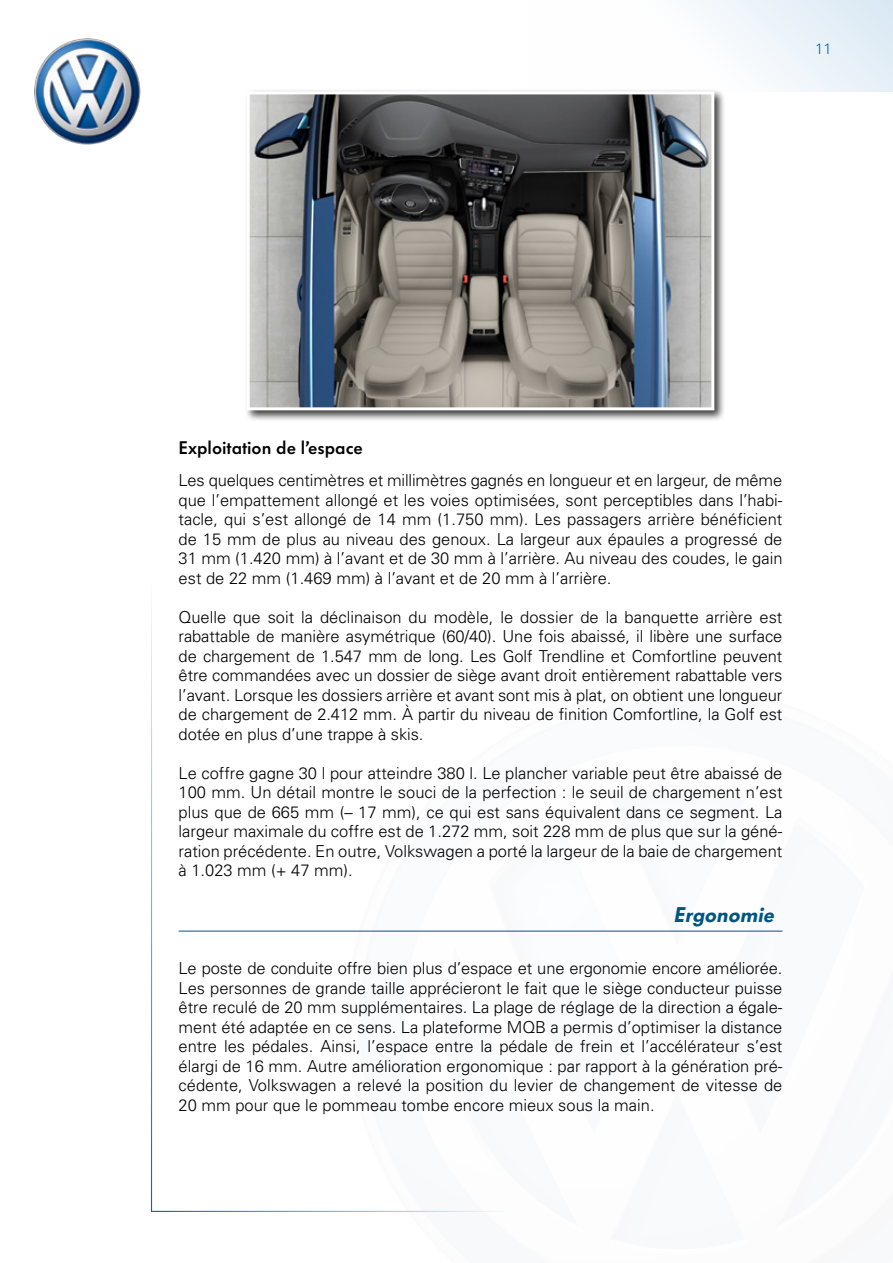
<style>
.page{position:relative;width:893px;height:1263px;background:#fff}
.page>*{position:absolute;margin:0;border:0;box-sizing:border-box;transform-origin:0 0}
.t1{font:italic 900 21px "VW Headline";color:#005581}
.t2{font:18px "Volkswagen Semi";color:#000}
.t3{font:300 16.5px/19.5px "Univers";color:#000;text-align:justify}
.t4{font:300 15px "Univers";color:#0067b1}
</style>
<div class="page">
<img style="left:34px;top:38px;width:106px;height:107px;border-radius:53px">
<div style="left:529px;top:0;width:364px;height:91px;background:linear-gradient(to right,#fff,#e4eff6)"></div>
<hr style="left:179px;top:931px;width:603px;height:1px;background:#005581">
<div style="left:244px;top:89px;width:482px;height:333px;background:#000;opacity:.75"></div>
<img style="left:251px;top:95px;width:459px;height:311px">
<div style="left:247px;top:91px;width:467px;height:319px;border:3px solid #fff"></div>
<p class="t4" style="left:815px;top:40px;width:18px">11</p>
<p class="t2" style="left:179px;top:437px;width:186px">Exploitation de l’espace</p>
<p class="t3" style="left:179px;top:470px;width:605px">Les quelques centimètres et millimètres gagnés en longueur et en largeur, de même que l’empattement allongé et les voies optimisées, sont perceptibles dans l’habi&shy;tacle, qui s’est allongé de 14 mm (1.750 mm). Les passagers arrière bénéficient de 15 mm de plus au niveau des genoux. La largeur aux épaules a progressé de 31 mm (1.420 mm) à l’avant et de 30 mm à l’arrière. Au niveau des coudes, le gain est de 22 mm (1.469 mm) à l’avant et de 20 mm à l’arrière.</p>
<p class="t3" style="left:179px;top:606px;width:605px">Quelle que soit la déclinaison du modèle, le dossier de la banquette arrière est rabattable de manière asymétrique (60/40). Une fois abaissé, il libère une surface de chargement de 1.547 mm de long. Les Golf Trendline et Comfortline peuvent être commandées avec un dossier de siège avant droit entièrement rabattable vers l’avant. Lorsque les dossiers arrière et avant sont mis à plat, on obtient une longueur de chargement de 2.412 mm. À partir du niveau de finition Comfortline, la Golf est dotée en plus d’une trappe à skis.</p>
<p class="t3" style="left:179px;top:762px;width:605px">Le coffre gagne 30 l pour atteindre 380 l. Le plancher variable peut être abaissé de 100 mm. Un détail montre le souci de la perfection : le seuil de chargement n’est plus que de 665 mm (– 17 mm), ce qui est sans équivalent dans ce segment. La largeur maximale du coffre est de 1.272 mm, soit 228 mm de plus que sur la géné&shy;ration précédente. En outre, Volkswagen a porté la largeur de la baie de chargement à 1.023 mm (+ 47 mm).</p>
<p class="t1" style="left:673px;top:903px;width:107px">Ergonomie</p>
<p class="t3" style="left:179px;top:958px;width:605px">Le poste de conduite offre bien plus d’espace et une ergonomie encore améliorée.<br>Les personnes de grande taille apprécieront le fait que le siège conducteur puisse être reculé de 20 mm supplémentaires. La plage de réglage de la direction a égale&shy;ment été adaptée en ce sens. La plateforme MQB a permis d’optimiser la distance entre les pédales. Ainsi, l’espace entre la pédale de frein et l’accélérateur s’est élargi de 16 mm. Autre amélioration ergonomique : par rapport à la génération pré&shy;cédente, Volkswagen a relevé la position du levier de changement de vitesse de 20 mm pour que le pommeau tombe encore mieux sous la main.</p>
</div>
